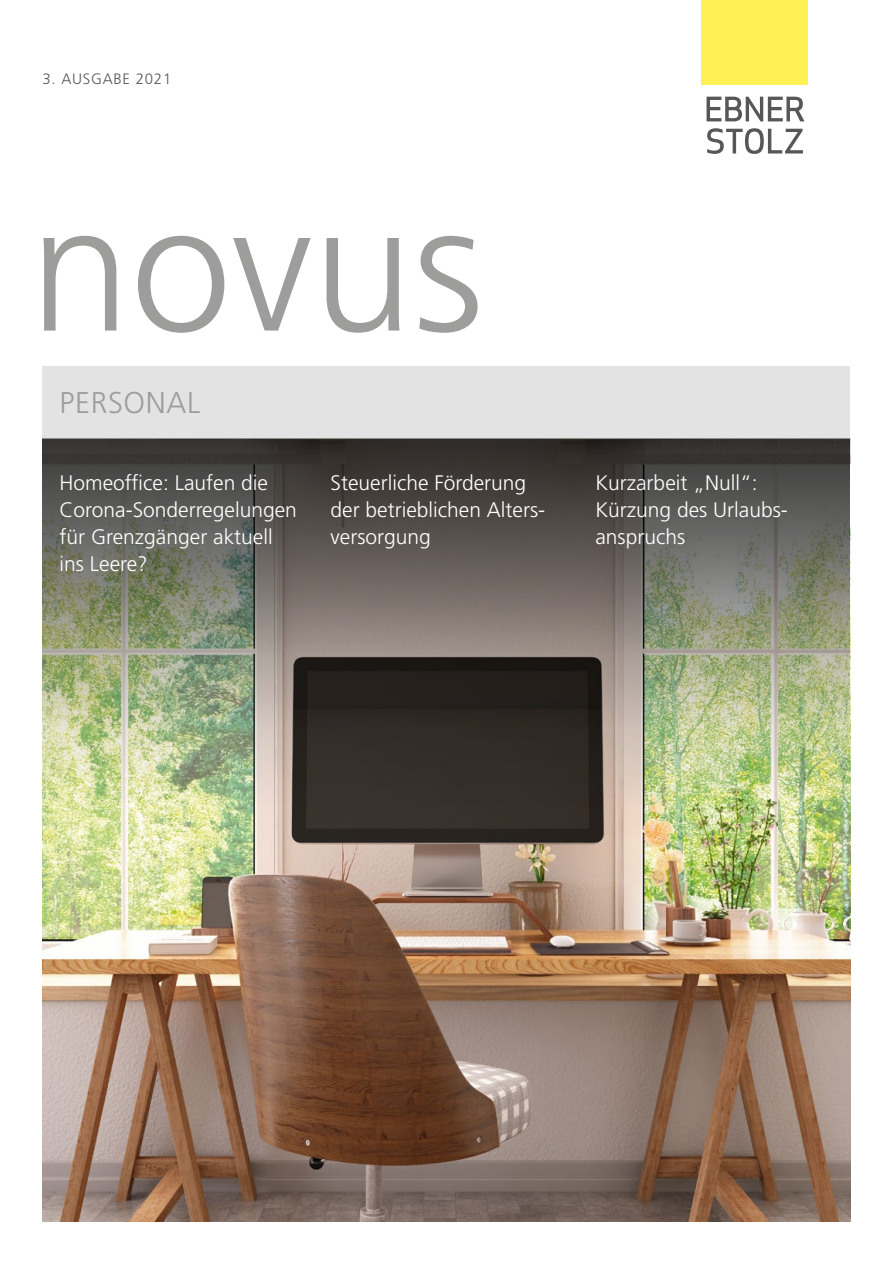
<style>
.page{position:relative;width:893px;height:1263px;background:#fff}
.page>*{position:absolute;margin:0;border:0;box-sizing:border-box;transform-origin:0 0}
.t1{font:300 181.5px "Frutiger LT Std";color:#9d9d9c}
.t2{font:300 30px "Frutiger LT Std";letter-spacing:.02em;color:#9d9d9c}
.t3{font:300 21px/27px "Frutiger LT Std";color:#fff}
.t4{font:300 15px "Frutiger LT Std";letter-spacing:.05em;color:#575756}
</style>
<div class="page">
<img style="left:43px;top:804px;width:807px;height:417px">
<div style="left:43px;top:367px;width:807px;height:72px;background:#e3e3e3"></div>
<svg style="left:706px;top:97px;width:98px;height:24px"></svg>
<svg style="left:707px;top:128px;width:96px;height:26px"></svg>
<div style="left:702px;top:0;width:106px;height:85px;background:#fff155"></div>
<img style="left:43px;top:439px;width:807px;height:365px">
<p class="t4" style="left:43px;top:71px;width:130px">3. AUSGABE 2021</p>
<h1 class="t1" style="left:30px;top:165px;width:455px">novus</h1>
<h2 class="t2" style="left:60px;top:385px;width:142px">PERSONAL</h2>
<p class="t3" style="left:60px;top:470px;width:239px">Homeoffice: Laufen die<br>Corona-Sonderregelungen für Grenzgänger aktuell ins Leere?</p>
<p class="t3" style="left:331px;top:470px;width:214px">Steuerliche Förderung der betrieblichen Alters&shy;versorgung</p>
<p class="t3" style="left:595px;top:470px;width:192px">Kurzarbeit „Null“:<br>Kürzung des Urlaubs&shy;anspruchs</p>
</div>
